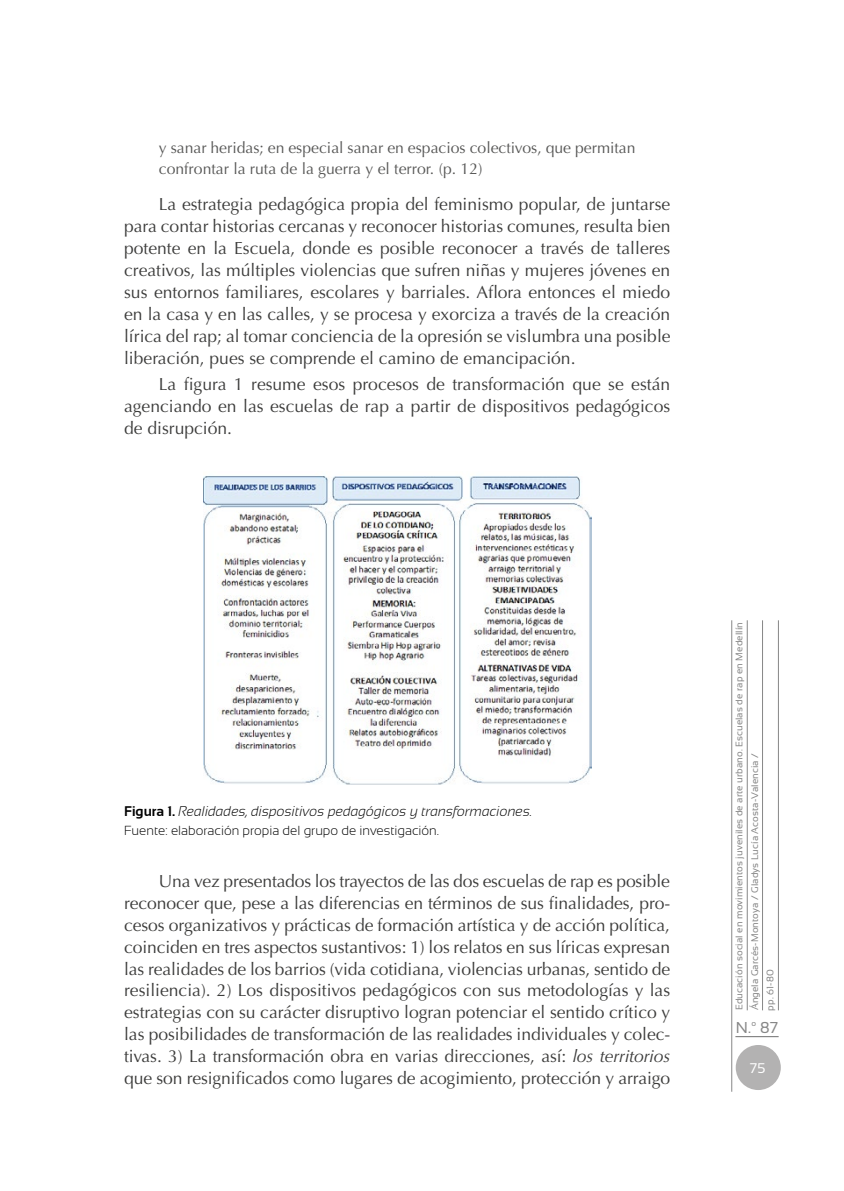
<style>
.page{position:relative;width:844px;height:1191px;background:#fff}
.page>*{position:absolute;margin:0;border:0;box-sizing:border-box;transform-origin:0 0}
.Texto_Secun{font:17.5px/21.9px "Optima";color:#3c3c3b;text-align:justify}
.Cita{font:15.75px/20.1px "Optima";color:#575756}
.t1{font:15.75px "Sansation";color:#878787}
.Tit_tabla{font:italic 300 14px "Sansation";color:#000}
.t2{font:14px "Sansation";color:#fff}
.Fuente_tabla_-_graf{font:300 13.12px "Sansation";color:#000}
.t3{font:9.62px/15.6px "Sansation";letter-spacing:.01em;color:#878787}
.s1{font-weight:700;font-style:normal}
.s2{font-style:italic}
</style>
<div class="page">
<hr style="left:731px;top:620px;width:1px;height:471px;background:#878787">
<hr style="left:746px;top:620px;width:1px;height:390px;background:#878787">
<hr style="left:762px;top:620px;width:1px;height:390px;background:#878787">
<hr style="left:777px;top:620px;width:1px;height:390px;background:#878787">
<hr style="left:735px;top:1036px;width:43px;height:1px;background:#706f6f">
<div style="left:735px;top:1045px;width:45px;height:45px;background:#b3b2b2;border-radius:50%"></div>
<img style="left:203px;top:476px;width:388px;height:308px">
<p class="Cita" style="left:159px;top:138px;width:478px">y sanar heridas; en especial sanar en espacios colectivos, que permitan confrontar la ruta de la guerra y el terror. (p. 12)</p>
<p class="Texto_Secun" style="left:124px;top:194px;width:548px;text-indent:35px">La estrategia pedagógica propia del feminismo popular, de juntarse para contar historias cercanas y reconocer historias comunes, resulta bien potente en la Escuela, donde es posible reconocer a través de talleres creativos, las múltiples violencias que sufren niñas y mujeres jóvenes en sus entornos familiares, escolares y barriales. Aflora entonces el miedo en la casa y en las calles, y se procesa y exorciza a través de la creación lírica del rap; al tomar conciencia de la opresión se vislumbra una posible liberación, pues se comprende el camino de emancipación.</p>
<p class="Texto_Secun" style="left:124px;top:374px;width:547px;text-indent:35px">La figura 1 resume esos procesos de transformación que se están agenciando en las escuelas de rap a partir de dispositivos pedagógicos de disrupción.</p>
<p class="Tit_tabla" style="left:124px;top:803px;width:410px"><span class="s1">Figura 1.</span> Realidades, dispositivos pedagógicos y transformaciones.</p>
<p class="Fuente_tabla_-_graf" style="left:124px;top:823px;width:316px">Fuente: elaboración propia del grupo de investigación.</p>
<p class="Texto_Secun" style="left:124px;top:870px;width:547px;text-indent:35px">Una vez presentados los trayectos de las dos escuelas de rap es posible reconocer que, pese a las diferencias en términos de sus finalidades, pro&shy;cesos organizativos y prácticas de formación artística y de acción política, coinciden en tres aspectos sustantivos: 1) los relatos en sus líricas expresan las realidades de los barrios (vida cotidiana, violencias urbanas, sentido de resiliencia). 2) Los dispositivos pedagógicos con sus metodologías y las estrategias con su carácter disruptivo logran potenciar el sentido crítico y las posibilidades de transformación de las realidades individuales y colec&shy;tivas. 3) La transformación obra en varias direcciones, así: <span class="s2">los territorios </span>que son resignificados como lugares de acogimiento, protección y arraigo</p>
<p class="t3" style="left:731px;top:1010px;width:390px;rotate:-90deg">Educación social en movimientos juveniles de arte urbano. Escuelas de rap en Medellín<br>Ángela Garcés-Montoya / Gladys Lucía Acosta-Valencia /<br>pp. 61-80</p>
<p class="t1" style="left:735px;top:1018px;width:44px">N.º 87</p>
<p class="t2" style="left:749px;top:1060px;width:17px">75</p>
</div>
